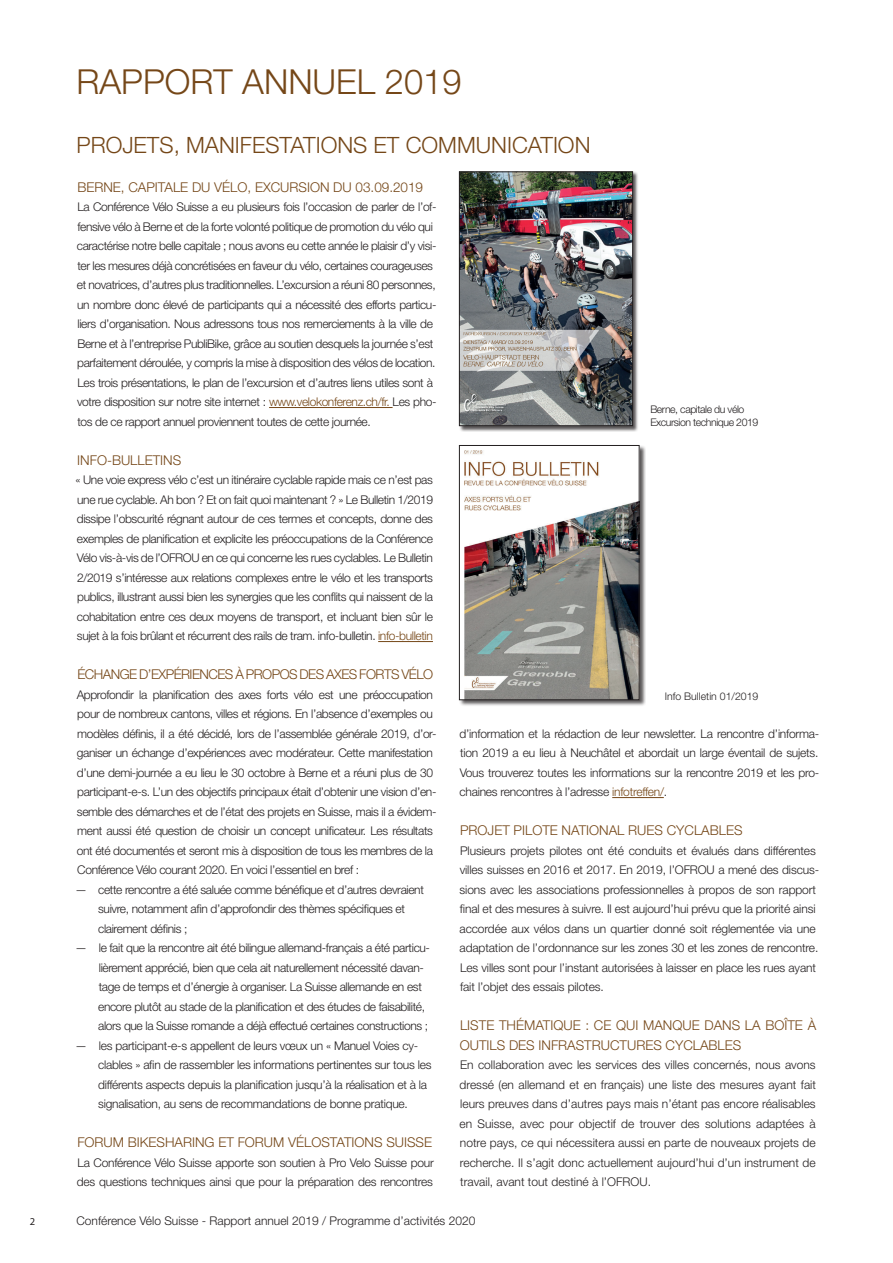
<style>
.page{position:relative;width:893px;height:1263px;background:#fff}
.page>*{position:absolute;margin:0;border:0;box-sizing:border-box;transform-origin:0 0}
.t1{font:300 34.5px "Helvetica Neue LT Std";color:#754718}
.t2{font:300 22.5px "Helvetica Neue LT Std";color:#754718}
.t3{font:300 13.5px/19.5px "Helvetica Neue LT Std";color:#754718}
.t4{font:300 13.5px "Helvetica Neue LT Std";letter-spacing:-.04em;color:#754718}
.t5{font:300 12px/19.5px "Helvetica Neue LT Std";letter-spacing:-.03em;color:#231f20}
.t6{font:300 12px/19.5px "Helvetica Neue LT Std";letter-spacing:-.01em;color:#231f20}
.t7{font:300 12px "Helvetica Neue LT Std";color:#231f20}
.t8{font:300 10.5px/12.6px "Helvetica Neue LT Std";letter-spacing:-.04em;color:#231f20}
.t9{font:300 10.5px "Helvetica Neue LT Std";color:#231f20}
.t10{font:10.5px "Myriad Pro";color:#231f20}
.s1{color:#754718}
</style>
<div class="page">
<hr style="left:269px;top:407px;width:124px;height:1px;background:#754718">
<hr style="left:378px;top:641px;width:55px;height:1px;background:#754718">
<div style="left:459px;top:172px;width:179px;height:260px;background:#231f20;opacity:.75"></div>
<img style="left:461px;top:174px;width:170px;height:250px">
<div style="left:459px;top:172px;width:174px;height:254px;border:1px solid #231f20"></div>
<div style="left:459px;top:445px;width:187px;height:261px;background:#231f20;opacity:.75"></div>
<img style="left:461px;top:447px;width:176px;height:251px">
<div style="left:459px;top:445px;width:180px;height:255px;border:1px solid #231f20"></div>
<hr style="left:612px;top:797px;width:52px;height:1px;background:#754718">
<h1 class="t1" style="left:77px;top:61px;width:387px">RAPPORT ANNUEL 2019</h1>
<h2 class="t2" style="left:77px;top:131px;width:515px">PROJETS, MANIFESTATIONS ET COMMUNICATION</h2>
<p class="t3" style="left:77px;top:177px;width:347px">BERNE, CAPITALE DU VÉLO, EXCURSION DU 03.09.2019</p>
<p class="t5" style="left:77px;top:197px;width:361px">La Conférence Vélo Suisse a eu plusieurs fois l’occasion de parler de l’of&shy;fensive vélo à Berne et de la forte volonté politique de promotion du vélo qui caractérise notre belle capitale ; nous avons eu cette année le plaisir d’y visi&shy;ter les mesures déjà concrétisées en faveur du vélo, certaines courageuses et novatrices, d’autres plus traditionnelles. L’excursion a réuni 80 personnes, un nombre donc élevé de participants qui a nécessité des efforts particu&shy;liers d’organisation. Nous adressons tous nos remerciements à la ville de Berne et à l’entreprise PubliBike, grâce au soutien desquels la journée s’est parfaitement déroulée, y compris la mise à disposition des vélos de location.<br>Les trois présentations, le plan de l’excursion et d’autres liens utiles sont à votre disposition sur notre site internet : <span class="s1">www.velokonferenz.ch/fr.</span> Les pho&shy;tos de ce rapport annuel proviennent toutes de cette journée.</p>
<p class="t3" style="left:77px;top:450px;width:106px">INFO-BULLETINS</p>
<p class="t5" style="left:75px;top:470px;width:359px;text-align:justify">« Une voie express vélo c’est un itinéraire cyclable rapide mais ce n’est pas une rue cyclable. Ah bon ? Et on fait quoi maintenant ? » Le Bulletin 1/2019 dissipe l’obscurité régnant autour de ces termes et concepts, donne des exemples de planification et explicite les préoccupations de la Conférence Vélo vis-à-vis de l’OFROU en ce qui concerne les rues cyclables. Le Bulletin 2/2019 s’intéresse aux relations complexes entre le vélo et les transports publics, illustrant aussi bien les synergies que les conflits qui naissent de la cohabitation entre ces deux moyens de transport, et incluant bien sûr le sujet à la fois brûlant et récurrent des rails de tram. info-bulletin. <span class="s1">info-bulletin</span></p>
<p class="t4" style="left:77px;top:666px;width:357px">ÉCHANGE D’EXPÉRIENCES À PROPOS DES AXES FORTS VÉLO</p>
<p class="t5" style="left:77px;top:685px;width:361px">Approfondir la planification des axes forts vélo est une préoccupation pour de nombreux cantons, villes et régions. En l’absence d’exemples ou modèles définis, il a été décidé, lors de l’assemblée générale 2019, d’or&shy;ganiser un échange d’expériences avec modérateur. Cette manifestation d’une demi-journée a eu lieu le 30 octobre à Berne et a réuni plus de 30 participant-e-s. L’un des objectifs principaux était d’obtenir une vision d’en&shy;semble des démarches et de l’état des projets en Suisse, mais il a évidem&shy;ment aussi été question de choisir un concept unificateur. Les résultats ont été documentés et seront mis à disposition de tous les membres de la Conférence Vélo courant 2020. En voici l’essentiel en bref :</p>
<p class="t5" style="left:98px;top:880px;width:327px;text-indent:-23px">— cette rencontre a été saluée comme bénéfique et d’autres devraient suivre, notamment afin d’approfondir des thèmes spécifiques et clairement définis ;</p>
<p class="t5" style="left:98px;top:938px;width:333px;text-indent:-23px">— le fait que la rencontre ait été bilingue allemand-français a été particu&shy;lièrement apprécié, bien que cela ait naturellement nécessité davan&shy;tage de temps et d’énergie à organiser. La Suisse allemande en est encore plutôt au stade de la planification et des études de faisabilité, alors que la Suisse romande a déjà effectué certaines constructions ;</p>
<p class="t5" style="left:98px;top:1036px;width:335px;text-indent:-23px">— les participant-e-s appellent de leurs vœux un « Manuel Voies cy&shy;clables » afin de rassembler les informations pertinentes sur tous les différents aspects depuis la planification jusqu’à la réalisation et à la signalisation, au sens de recommandations de bonne pratique.</p>
<p class="t3" style="left:77px;top:1132px;width:356px">FORUM BIKESHARING ET FORUM VÉLOSTATIONS SUISSE</p>
<p class="t5" style="left:77px;top:1153px;width:358px">La Conférence Vélo Suisse apporte son soutien à Pro Velo Suisse pour des questions techniques ainsi que pour la préparation des rencontres</p>
<p class="t8" style="left:650px;top:403px;width:110px">Berne, capitale du vélo<br>Excursion technique 2019</p>
<p class="t9" style="left:665px;top:690px;width:95px">Info Bulletin 01/2019</p>
<p class="t5" style="left:460px;top:724px;width:361px;text-align:justify">d’information et la rédaction de leur newsletter. La rencontre d’informa&shy;tion 2019 a eu lieu à Neuchâtel et abordait un large éventail de sujets.<br>Vous trouverez toutes les informations sur la rencontre 2019 et les pro&shy;chaines rencontres à l’adresse <span class="s1">infotreffen/</span>.</p>
<p class="t3" style="left:460px;top:820px;width:284px">PROJET PILOTE NATIONAL RUES CYCLABLES</p>
<p class="t6" style="left:460px;top:841px;width:361px">Plusieurs projets pilotes ont été conduits et évalués dans différentes villes suisses en 2016 et 2017. En 2019, l’OFROU a mené des discus&shy;sions avec les associations professionnelles à propos de son rapport final et des mesures à suivre. Il est aujourd’hui prévu que la priorité ainsi accordée aux vélos dans un quartier donné soit réglementée via une adaptation de l’ordonnance sur les zones 30 et les zones de rencontre.<br>Les villes sont pour l’instant autorisées à laisser en place les rues ayant fait l’objet des essais pilotes.</p>
<p class="t3" style="left:460px;top:1015px;width:358px">LISTE THÉMATIQUE : CE QUI MANQUE DANS LA BOÎTE À<br>OUTILS DES INFRASTRUCTURES CYCLABLES</p>
<p class="t5" style="left:460px;top:1055px;width:358px;text-align:justify">En collaboration avec les services des villes concernés, nous avons dressé (en allemand et en français) une liste des mesures ayant fait leurs preuves dans d’autres pays mais n’étant pas encore réalisables en Suisse, avec pour objectif de trouver des solutions adaptées à notre pays, ce qui nécessitera aussi en parte de nouveaux projets de recherche. Il s’agit donc actuellement aujourd’hui d’un instrument de travail, avant tout destiné à l’OFROU.</p>
<p class="t10" style="left:30px;top:1215px;width:7px">2</p>
<p class="t7" style="left:77px;top:1214px;width:400px">Conférence Vélo Suisse - Rapport annuel 2019 / Programme d’activités 2020</p>
</div>
